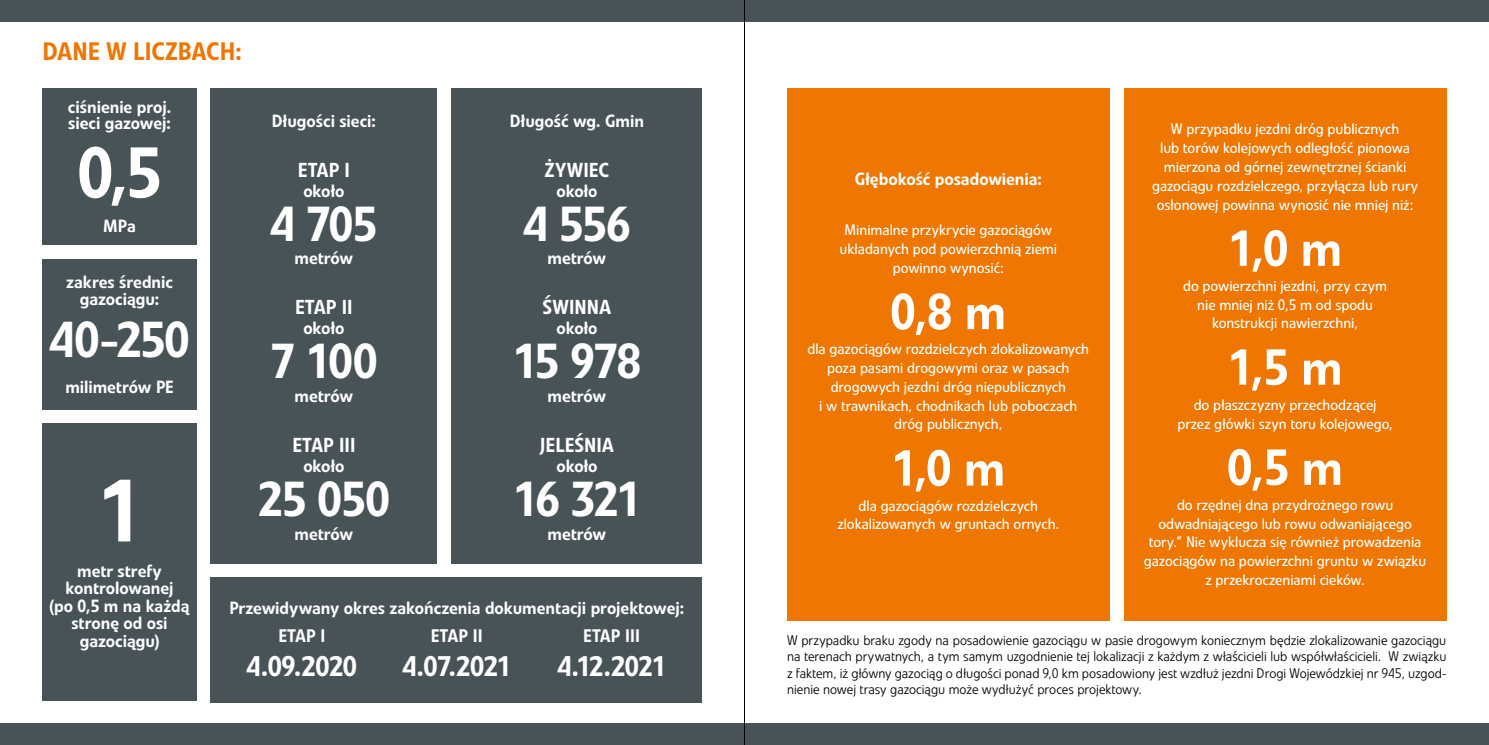
<style>
.page{position:relative;width:1489px;height:745px;background:#fff}
.page>*{position:absolute;margin:0;border:0;box-sizing:border-box;transform-origin:0 0}
.t1{font:500 87.5px "Veto LT Pro";color:#fff}
.t2{font:500 70.62px "Veto LT Pro";color:#fff}
.t3{font:500 50px "Veto LT Pro";color:#fff}
.t4{font:500 49.88px "Veto LT Pro";color:#fff}
.t5{font:500 48.62px "Veto LT Pro";letter-spacing:-.02em;color:#fff}
.t6{font:500 28.12px "Veto LT Pro";letter-spacing:-.015em;color:#fff}
.t7{font:500 25px "Veto LT Pro";letter-spacing:-.005em;color:#ee7601}
.t8{font:500 20px "Veto LT Pro";color:#fff}
.t9{font:500 18px "Veto LT Pro";color:#fff}
.t10{font:500 17.5px/17.5px "Veto LT Pro";letter-spacing:-.005em;color:#fff;text-align:center}
.t11{font:15px/18.8px "Veto LT Pro";letter-spacing:-.005em;color:#fff;text-align:center}
.t12{font:300 13.75px/16.5px "Veto LT Pro";color:#000;text-align:justify}
</style>
<div class="page">
<div style="left:43px;top:88px;width:153px;height:156px;background:#485358"></div>
<div style="left:211px;top:88px;width:226px;height:474px;background:#485358"></div>
<div style="left:451px;top:88px;width:251px;height:474px;background:#485358"></div>
<div style="left:43px;top:258px;width:153px;height:151px;background:#485358"></div>
<div style="left:211px;top:577px;width:491px;height:125px;background:#485358"></div>
<div style="left:43px;top:423px;width:153px;height:277px;background:#485358"></div>
<div style="left:0;top:723px;width:1488px;height:21px;background:#485358"></div>
<div style="left:0;top:0;width:1488px;height:21px;background:#485358"></div>
<div style="left:787px;top:88px;width:322px;height:532px;background:#ee7601"></div>
<div style="left:1123px;top:88px;width:323px;height:532px;background:#ee7601"></div>
<hr style="left:744px;top:0;width:1px;height:744px;background:#000">
<h3 class="t7" style="left:43px;top:36px;width:201px">DANE W LICZBACH:</h3>
<p class="t10" style="left:68px;top:99px;width:105px;line-height:16.2px;text-align:left">ciśnienie proj. sieci gazowej:</p>
<h2 class="t2" style="left:78px;top:129px;width:85px">0,5</h2>
<p class="t10" style="left:103px;top:217px;width:34px">MPa</p>
<p class="t10" style="left:66px;top:273px;width:108px">zakres średnic gazociągu:</p>
<h3 class="t4" style="left:50px;top:309px;width:141px">40-250</h3>
<p class="t10" style="left:65px;top:378px;width:110px">milimetrów PE</p>
<h1 class="t1" style="left:98px;top:457px;width:45px">1</h1>
<p class="t10" style="left:272px;top:112px;width:105px">Długości sieci:</p>
<h3 class="t8" style="left:298px;top:157px;width:54px">ETAP I</h3>
<p class="t10" style="left:303px;top:182px;width:43px">około</p>
<h3 class="t5" style="left:270px;top:194px;width:108px">4 705</h3>
<p class="t10" style="left:294px;top:249px;width:60px">metrów</p>
<h3 class="t8" style="left:295px;top:295px;width:59px">ETAP II</h3>
<p class="t10" style="left:303px;top:319px;width:43px">około</p>
<h3 class="t5" style="left:270px;top:331px;width:108px">7 100</h3>
<p class="t10" style="left:294px;top:387px;width:60px">metrów</p>
<h3 class="t8" style="left:292px;top:432px;width:65px">ETAP III</h3>
<p class="t10" style="left:303px;top:457px;width:43px">około</p>
<h3 class="t5" style="left:258px;top:469px;width:133px">25 050</h3>
<p class="t10" style="left:294px;top:524px;width:60px">metrów</p>
<p class="t10" style="left:510px;top:112px;width:136px">Długość wg. Gmin</p>
<h3 class="t8" style="left:544px;top:157px;width:66px">ŻYWIEC</h3>
<p class="t10" style="left:556px;top:182px;width:43px">około</p>
<h3 class="t5" style="left:523px;top:194px;width:108px">4 556</h3>
<p class="t10" style="left:547px;top:249px;width:60px">metrów</p>
<h3 class="t8" style="left:542px;top:295px;width:70px">ŚWINNA</h3>
<p class="t10" style="left:556px;top:319px;width:43px">około</p>
<h3 class="t5" style="left:512px;top:331px;width:130px">15 978</h3>
<p class="t10" style="left:547px;top:387px;width:60px">metrów</p>
<h3 class="t8" style="left:539px;top:432px;width:76px">JELEŚNIA</h3>
<p class="t10" style="left:556px;top:457px;width:43px">około</p>
<h3 class="t5" style="left:513px;top:469px;width:129px">16 321</h3>
<p class="t10" style="left:547px;top:524px;width:60px">metrów</p>
<p class="t10" style="left:49px;top:561px;width:142px">metr strefy kontrolowanej<br>(po 0,5 m na każdą stronę od osi gazociągu)</p>
<p class="t10" style="left:229px;top:598px;width:456px">Przewidywany okres zakończenia dokumentacji projektowej:</p>
<p class="t9" style="left:278px;top:624px;width:48px">ETAP I</p>
<h3 class="t6" style="left:247px;top:648px;width:112px">4.09.2020</h3>
<p class="t9" style="left:431px;top:624px;width:53px">ETAP II</p>
<h3 class="t6" style="left:402px;top:648px;width:110px">4.07.2021</h3>
<p class="t9" style="left:583px;top:624px;width:58px">ETAP III</p>
<h3 class="t6" style="left:557px;top:648px;width:110px">4.12.2021</h3>
<p class="t10" style="left:854px;top:170px;width:189px">Głębokość posadowienia:</p>
<p class="t11" style="left:839px;top:221px;width:219px">Minimalne przykrycie gazociągów układanych pod powierzchnią ziemi powinno wynosić:</p>
<h3 class="t3" style="left:890px;top:281px;width:117px">0,8 m</h3>
<p class="t11" style="left:807px;top:339px;width:283px">dla gazociągów rozdzielczych zlokalizowanych poza pasami drogowymi oraz w pasach drogowych jezdni dróg niepublicznych<br>i w trawnikach, chodnikach lub poboczach dróg publicznych,</p>
<h3 class="t3" style="left:891px;top:437px;width:116px">1,0 m</h3>
<p class="t11" style="left:837px;top:496px;width:223px">dla gazociągów rozdzielczych zlokalizowanych w gruntach ornych.</p>
<p class="t11" style="left:1151px;top:120px;width:267px">W przypadku jezdni dróg publicznych<br>lub torów kolejowych odległość pionowa mierzona od górnej zewnętrznej ścianki gazociągu rozdzielczego, przyłącza lub rury osłonowej powinna wynosić nie mniej niż:</p>
<h3 class="t3" style="left:1227px;top:218px;width:116px">1,0 m</h3>
<p class="t11" style="left:1182px;top:276px;width:205px">do powierzchni jezdni, przy czym nie mniej niż 0,5 m od spodu konstrukcji nawierzchni,</p>
<h3 class="t3" style="left:1227px;top:336px;width:117px">1,5 m</h3>
<p class="t11" style="left:1177px;top:395px;width:217px">do płaszczyzny przechodzącej przez główki szyn toru kolejowego,</p>
<h3 class="t3" style="left:1226px;top:436px;width:118px">0,5 m</h3>
<p class="t11" style="left:1143px;top:495px;width:284px">do rzędnej dna przydrożnego rowu odwadniającego lub rowu odwaniającego tory.” Nie wyklucza się również prowadzenia gazociągów na powierzchni gruntu w związku z przekroczeniami cieków.</p>
<p class="t12" style="left:787px;top:631px;width:661px">W przypadku braku zgody na posadowienie gazociągu w pasie drogowym koniecznym będzie zlokalizowanie gazociągu na terenach prywatnych, a tym samym uzgodnienie tej lokalizacji z każdym z właścicieli lub współwłaścicieli. W związku z faktem, iż główny gazociąg o długości ponad 9,0 km posadowiony jest wzdłuż jezdni Drogi Wojewódzkiej nr 945, uzgod&shy;nienie nowej trasy gazociągu może wydłużyć proces projektowy.</p>
</div>
